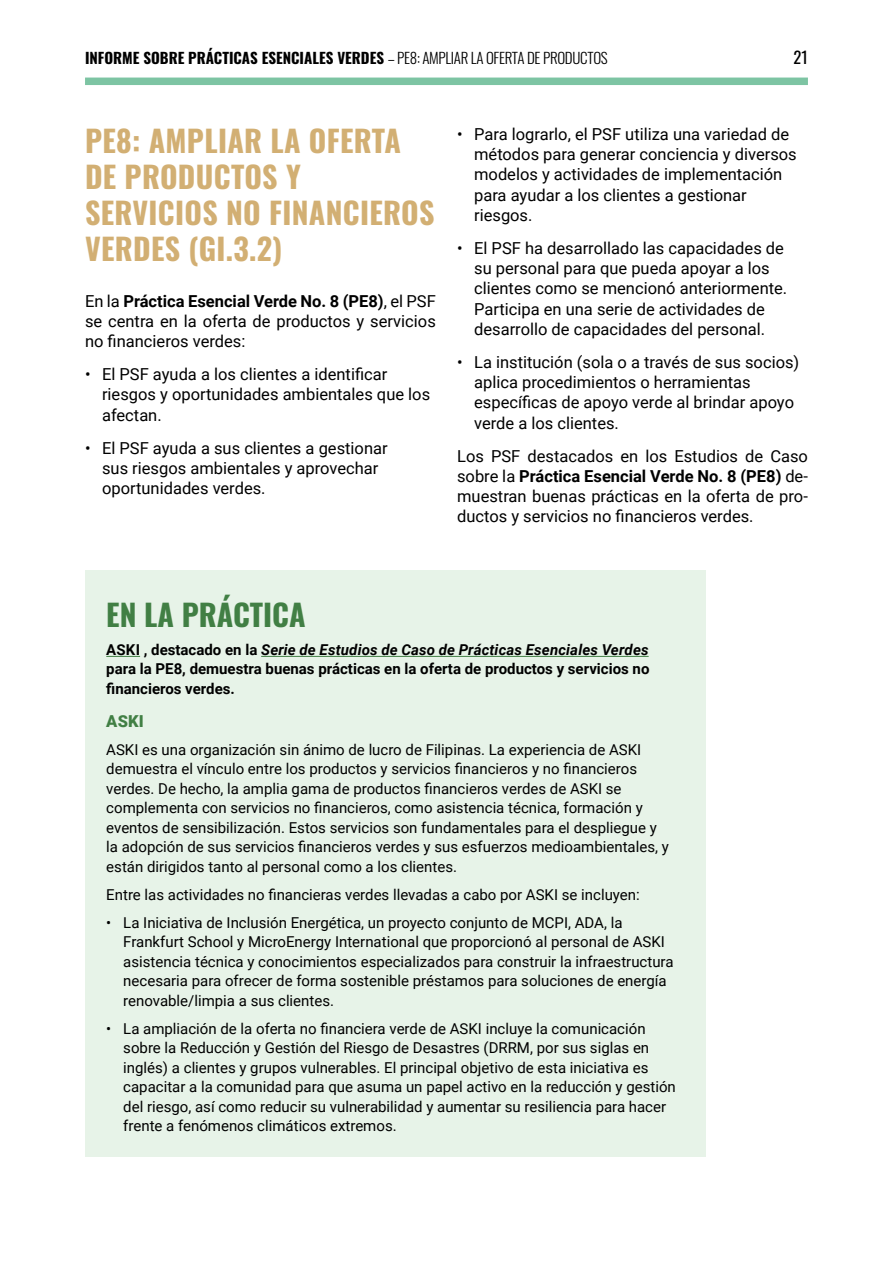
<style>
.page{position:relative;width:893px;height:1263px;background:#fff}
.page>*{position:absolute;margin:0;border:0;box-sizing:border-box;transform-origin:0 0}
.t1{font:700 30px/36px "Oswald";letter-spacing:.01em;color:#d2af73}
.t2{font:700 30px "Oswald";color:#417f44}
.t3{font:16.5px/20.2px "Roboto";color:#000}
.t4{font:900 16.5px "Roboto";color:#417f44}
.t5{font:16.5px "Oswald";color:#000}
.t6{font:15px/19.5px "Roboto";color:#000}
.t7{font:700 15px/19.5px "Roboto";color:#000;text-align:justify}
.t8{font:700 15px "Oswald";color:#000}
.s1{font-weight:300}
.s2{font-weight:700}
.s3{font-style:italic}
</style>
<div class="page">
<div style="left:85px;top:78px;width:723px;height:7px;background:#7dc4a3"></div>
<div style="left:85px;top:570px;width:620px;height:587px;background:#e7f3e8"></div>
<hr style="left:106px;top:656px;width:34px;height:1px;background:#417f44">
<hr style="left:261px;top:656px;width:388px;height:1px;background:#417f44">
<p class="t8" style="left:85px;top:44px;width:524px">INFORME SOBRE PRÁCTICAS ESENCIALES VERDES <span class="s1">– PE8: AMPLIAR LA OFERTA DE PRODUCTOS</span></p>
<p class="t5" style="left:793px;top:42px;width:16px">21</p>
<h1 class="t1" style="left:85px;top:120px;width:351px">PE8: AMPLIAR LA OFERTA<br>DE PRODUCTOS Y<br>SERVICIOS NO FINANCIEROS<br>VERDES (GI.3.2)</h1>
<p class="t3" style="left:85px;top:290px;width:352px;text-align:justify">En la <span class="s2">Práctica Esencial Verde No. 8 (PE8)</span>, el PSF se centra en la oferta de productos y servicios no financieros verdes:</p>
<p class="t3" style="left:102px;top:363px;width:330px;text-indent:-17px">• El PSF ayuda a los clientes a identificar riesgos y oportunidades ambientales que los afectan.</p>
<p class="t3" style="left:102px;top:437px;width:287px;text-indent:-17px">• El PSF ayuda a sus clientes a gestionar sus riesgos ambientales y aprovechar oportunidades verdes.</p>
<p class="t3" style="left:474px;top:123px;width:324px;text-indent:-17px">• Para lograrlo, el PSF utiliza una variedad de métodos para generar conciencia y diversos modelos y actividades de implementación para ayudar a los clientes a gestionar riesgos.</p>
<p class="t3" style="left:474px;top:237px;width:315px;text-indent:-17px">• El PSF ha desarrollado las capacidades de su personal para que pueda apoyar a los clientes como se mencionó anteriormente.<br>Participa en una serie de actividades de desarrollo de capacidades del personal.</p>
<p class="t3" style="left:474px;top:351px;width:327px;text-indent:-17px">• La institución (sola o a través de sus socios) aplica procedimientos o herramientas específicas de apoyo verde al brindar apoyo verde a los clientes.</p>
<p class="t3" style="left:457px;top:445px;width:352px;text-align:justify">Los PSF destacados en los Estudios de Caso sobre la <span class="s2">Práctica Esencial Verde No. 8 (PE8)</span> de&shy;muestran buenas prácticas en la oferta de pro&shy;ductos y servicios no financieros verdes.</p>
<h1 class="t2" style="left:106px;top:588px;width:201px">EN LA PRÁCTICA</h1>
<p class="t7" style="left:106px;top:639px;width:545px">ASKI , destacado en la <span class="s3">Serie de Estudios de Caso de Prácticas Esenciales Verdes </span>para la PE8, demuestra buenas prácticas en la oferta de productos y servicios no financieros verdes.</p>
<p class="t4" style="left:106px;top:709px;width:39px">ASKI</p>
<p class="t6" style="left:106px;top:739px;width:564px">ASKI es una organización sin ánimo de lucro de Filipinas. La experiencia de ASKI demuestra el vínculo entre los productos y servicios financieros y no financieros verdes. De hecho, la amplia gama de productos financieros verdes de ASKI se complementa con servicios no financieros, como asistencia técnica, formación y eventos de sensibilización. Estos servicios son fundamentales para el despliegue y la adopción de sus servicios financieros verdes y sus esfuerzos medioambientales, y están dirigidos tanto al personal como a los clientes.</p>
<p class="t6" style="left:106px;top:884px;width:535px">Entre las actividades no financieras verdes llevadas a cabo por ASKI se incluyen:</p>
<p class="t6" style="left:123px;top:912px;width:552px;text-indent:-17px">• La Iniciativa de Inclusión Energética, un proyecto conjunto de MCPI, ADA, la Frankfurt School y MicroEnergy International que proporcionó al personal de ASKI asistencia técnica y conocimientos especializados para construir la infraestructura necesaria para ofrecer de forma sostenible préstamos para soluciones de energía renovable/limpia a sus clientes.</p>
<p class="t6" style="left:123px;top:1018px;width:554px;text-indent:-17px">• La ampliación de la oferta no financiera verde de ASKI incluye la comunicación sobre la Reducción y Gestión del Riesgo de Desastres (DRRM, por sus siglas en inglés) a clientes y grupos vulnerables. El principal objetivo de esta iniciativa es capacitar a la comunidad para que asuma un papel activo en la reducción y gestión del riesgo, así como reducir su vulnerabilidad y aumentar su resiliencia para hacer frente a fenómenos climáticos extremos.</p>
</div>
